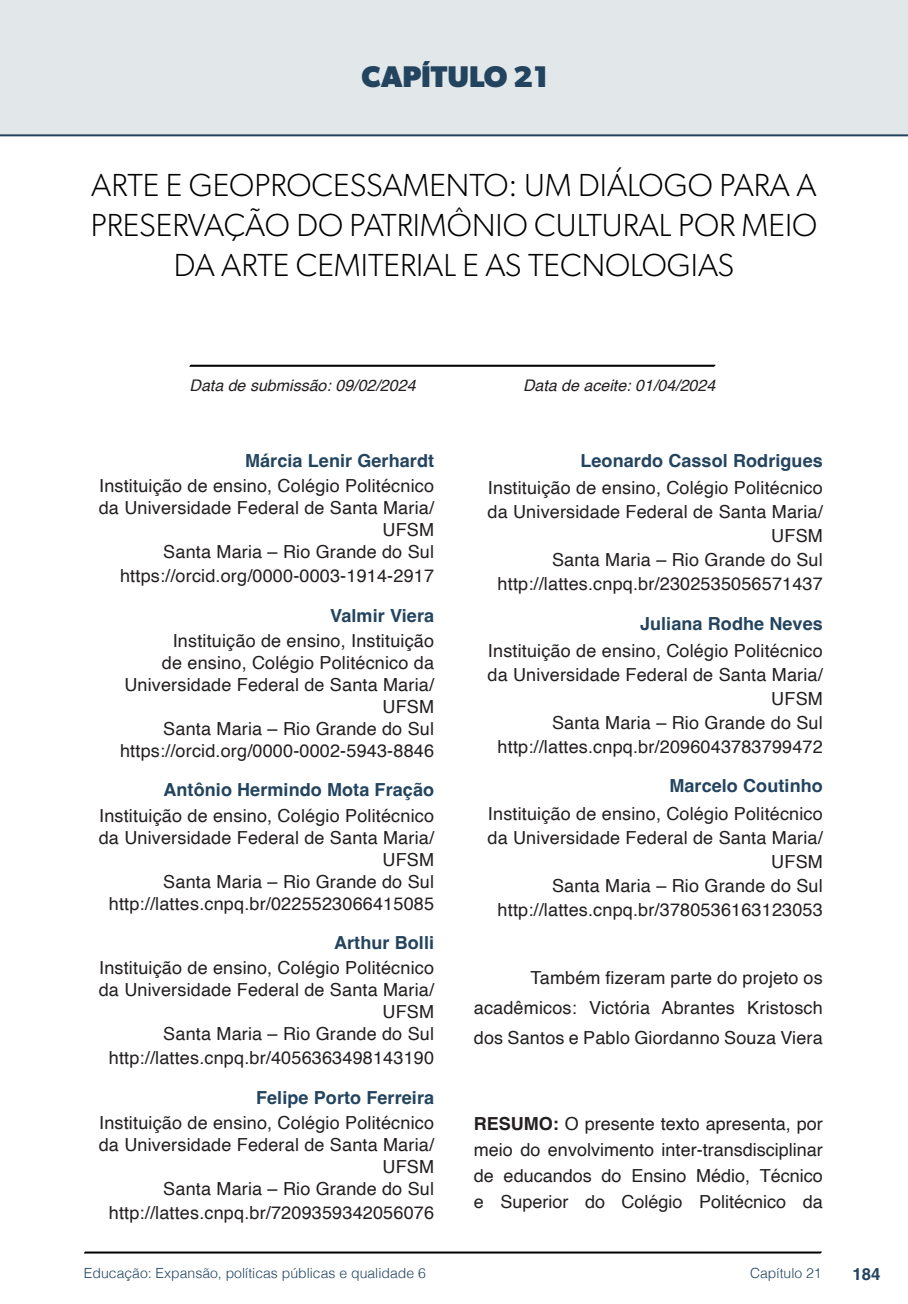
<style>
.page{position:relative;width:908px;height:1304px;background:#fff}
.page>*{position:absolute;margin:0;border:0;box-sizing:border-box;transform-origin:0 0}
.nome_artigos{font:300 32px/40px "Gibson";color:#000;text-align:center}
.capítulos{font:700 30px "Gibson";color:#23445f}
.info_autores{font:18px/22px "Helvetica";letter-spacing:.01em;color:#231f20;text-align:right}
.nome_autores{font:700 18px "Helvetica";letter-spacing:.005em;color:#23445f}
.Resumos_e_PC_TXT{font:18px/26px "Helvetica";color:#231f20;text-align:justify}
.txt{font:18px/30px "Helvetica";letter-spacing:.01em;color:#231f20;text-align:justify}
.t1{font:700 16.8px "Helvetica";color:#23445f}
.data{font:italic 16px "Helvetica";color:#231f20}
.t2{font:300 14px "Helvetica";color:#23445f}
.s1{font-weight:700}
</style>
<div class="page">
<svg style="left:84px;top:1251px;width:737px;height:3px;background:#515151"></svg>
<div style="left:0;top:0;width:907px;height:136px;background:#e2e7e9"></div>
<svg style="left:189px;top:364px;width:526px;height:3px;background:#4f4f4f"></svg>
<div style="left:44px;top:72px;width:68px;height:61px;background:#e2e7e9"></div>
<p class="capítulos" style="left:361px;top:58px;width:188px">CAPÍTULO 21</p>
<p class="nome_artigos" style="left:91px;top:164px;width:727px">ARTE E GEOPROCESSAMENTO: UM DIÁLOGO PARA A<br>PRESERVAÇÃO DO PATRIMÔNIO CULTURAL POR MEIO<br>DA ARTE CEMITERIAL E AS TECNOLOGIAS</p>
<p class="data" style="left:189px;top:373px;width:227px">Data de submissão: 09/02/2024</p>
<p class="data" style="left:523px;top:373px;width:194px">Data de aceite: 01/04/2024</p>
<p class="nome_autores" style="left:245px;top:450px;width:190px">Márcia Lenir Gerhardt</p>
<p class="info_autores" style="left:99px;top:476px;width:337px">Instituição de ensino, Colégio Politécnico da Universidade Federal de Santa Maria/<br>UFSM</p>
<p class="info_autores" style="left:163px;top:542px;width:272px">Santa Maria – Rio Grande do Sul</p>
<p class="info_autores" style="left:120px;top:566px;width:315px">https://orcid.org/0000-0003-1914-2917</p>
<p class="nome_autores" style="left:330px;top:604px;width:105px">Valmir Viera</p>
<p class="info_autores" style="left:124px;top:630px;width:311px">Instituição de ensino, Instituição<br>de ensino, Colégio Politécnico da<br>Universidade Federal de Santa Maria/<br>UFSM</p>
<p class="info_autores" style="left:163px;top:718px;width:272px">Santa Maria – Rio Grande do Sul</p>
<p class="info_autores" style="left:120px;top:740px;width:315px">https://orcid.org/0000-0002-5943-8846</p>
<p class="nome_autores" style="left:163px;top:779px;width:272px">Antônio Hermindo Mota Fração</p>
<p class="info_autores" style="left:99px;top:805px;width:337px">Instituição de ensino, Colégio Politécnico da Universidade Federal de Santa Maria/<br>UFSM</p>
<p class="info_autores" style="left:163px;top:871px;width:272px">Santa Maria – Rio Grande do Sul</p>
<p class="info_autores" style="left:109px;top:893px;width:326px">http://lattes.cnpq.br/0225523066415085</p>
<p class="nome_autores" style="left:334px;top:932px;width:101px">Arthur Bolli</p>
<p class="info_autores" style="left:99px;top:958px;width:337px">Instituição de ensino, Colégio Politécnico da Universidade Federal de Santa Maria/<br>UFSM</p>
<p class="info_autores" style="left:163px;top:1024px;width:272px">Santa Maria – Rio Grande do Sul</p>
<p class="info_autores" style="left:109px;top:1048px;width:326px">http://lattes.cnpq.br/4056363498143190</p>
<p class="nome_autores" style="left:256px;top:1086px;width:179px">Felipe Porto Ferreira</p>
<p class="info_autores" style="left:99px;top:1112px;width:337px">Instituição de ensino, Colégio Politécnico da Universidade Federal de Santa Maria/<br>UFSM</p>
<p class="info_autores" style="left:163px;top:1178px;width:272px">Santa Maria – Rio Grande do Sul</p>
<p class="info_autores" style="left:109px;top:1202px;width:326px">http://lattes.cnpq.br/7209359342056076</p>
<p class="nome_autores" style="left:580px;top:450px;width:244px">Leonardo Cassol Rodrigues</p>
<p class="info_autores" style="left:487px;top:477px;width:337px;line-height:24px">Instituição de ensino, Colégio Politécnico da Universidade Federal de Santa Maria/<br>UFSM</p>
<p class="info_autores" style="left:551px;top:550px;width:272px">Santa Maria – Rio Grande do Sul</p>
<p class="info_autores" style="left:497px;top:574px;width:326px">http://lattes.cnpq.br/2302535056571437</p>
<p class="nome_autores" style="left:639px;top:612px;width:184px">Juliana Rodhe Neves</p>
<p class="info_autores" style="left:487px;top:639px;width:337px;line-height:24px">Instituição de ensino, Colégio Politécnico da Universidade Federal de Santa Maria/<br>UFSM</p>
<p class="info_autores" style="left:551px;top:712px;width:272px">Santa Maria – Rio Grande do Sul</p>
<p class="info_autores" style="left:497px;top:736px;width:326px">http://lattes.cnpq.br/2096043783799472</p>
<p class="nome_autores" style="left:669px;top:775px;width:155px">Marcelo Coutinho</p>
<p class="info_autores" style="left:487px;top:802px;width:337px;line-height:24px">Instituição de ensino, Colégio Politécnico da Universidade Federal de Santa Maria/<br>UFSM</p>
<p class="info_autores" style="left:551px;top:875px;width:272px">Santa Maria – Rio Grande do Sul</p>
<p class="info_autores" style="left:497px;top:899px;width:326px">http://lattes.cnpq.br/3780536163123053</p>
<p class="txt" style="left:473px;top:963px;width:350px;text-indent:57px">Também fizeram parte do projeto os acadêmicos: Victória Abrantes Kristosch dos Santos e Pablo Giordanno Souza Viera</p>
<p class="Resumos_e_PC_TXT" style="left:473px;top:1111px;width:350px"><span class="s1">RESUMO:</span> O presente texto apresenta, por meio do envolvimento inter-transdisciplinar de educandos do Ensino Médio, Técnico e Superior do Colégio Politécnico da</p>
<p class="t2" style="left:84px;top:1261px;width:343px">Educação: Expansão, políticas públicas e qualidade 6</p>
<p class="t2" style="left:749px;top:1261px;width:73px">Capítulo 21</p>
<p class="t1" style="left:851px;top:1264px;width:30px">184</p>
</div>
